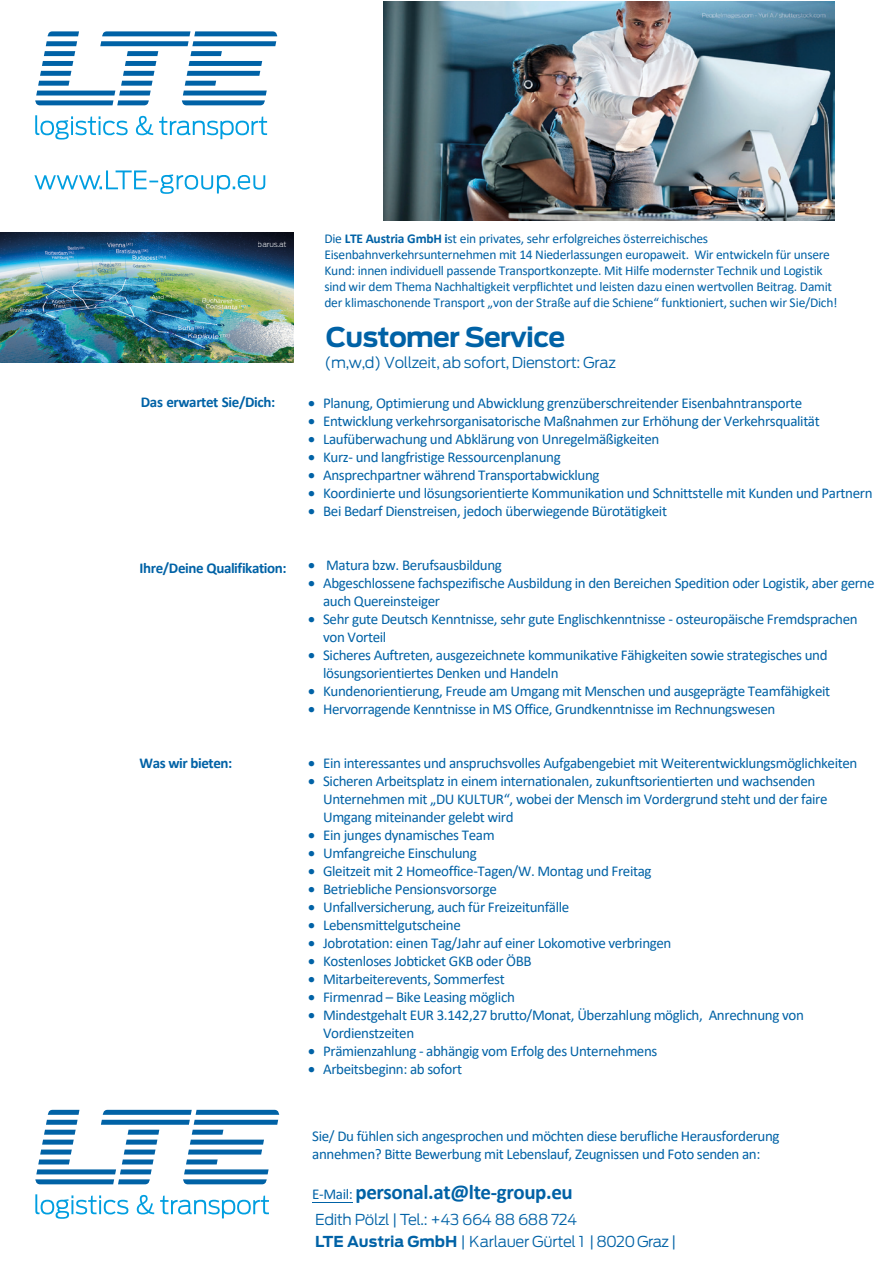
<style>
.page{position:relative;width:893px;height:1263px;background:#fff}
.page>*{position:absolute;margin:0;border:0;box-sizing:border-box;transform-origin:0 0}
.t1{font:700 27px "Antenna";letter-spacing:-.025em;color:#0062a6}
.t2{font:700 21px "Calibri";letter-spacing:-.02em;color:#0062a6}
.t3{font:15px/18px "Calibri";letter-spacing:-.025em;color:#0062a6}
.t4{font:300 15px/22px "Antenna";letter-spacing:-.025em;color:#0062a6}
.t5{font:700 15px "Calibri";letter-spacing:-.025em;color:#0062a6}
.t6{font:13.5px/16.2px "Calibri";letter-spacing:-.02em;color:#0062a6}
.t7{font:300 7.5px "Antenna";letter-spacing:-.025em;color:#fff}
.s1{font-weight:700}
.s2{font-weight:400;font-size:15px}
</style>
<div class="page">
<svg style="left:35px;top:1110px;width:244px;height:74px"></svg>
<svg style="left:35px;top:1194px;width:93px;height:25px"></svg>
<svg style="left:137px;top:1195px;width:17px;height:19px"></svg>
<svg style="left:160px;top:1195px;width:109px;height:23px"></svg>
<svg style="left:35px;top:31px;width:242px;height:74px"></svg>
<svg style="left:35px;top:115px;width:93px;height:25px"></svg>
<svg style="left:136px;top:116px;width:17px;height:19px"></svg>
<svg style="left:159px;top:116px;width:108px;height:23px"></svg>
<svg style="left:34px;top:170px;width:231px;height:24px"></svg>
<img style="left:0;top:232px;width:293px;height:131px">
<hr style="left:312px;top:1202px;width:41px;height:1px;background:#0062a6">
<img style="left:383px;top:1px;width:452px;height:220px">
<p class="t7" style="left:258px;top:239px;width:30px">barus.at</p>
<p class="t6" style="left:324px;top:230px;width:515px">Die <span class="s1">LTE Austria GmbH i</span>st ein privates, sehr erfolgreiches österreichisches Eisenbahnverkehrsunternehmen mit 14 Niederlassungen europaweit. Wir entwickeln für unsere Kund: innen individuell passende Transportkonzepte. Mit Hilfe modernster Technik und Logistik sind wir dem Thema Nachhaltigkeit verpflichtet und leisten dazu einen wertvollen Beitrag. Damit der klimaschonende Transport „von der Straße auf die Schiene“ funktioniert, suchen wir Sie/Dich!</p>
<h1 class="t1" style="left:326px;top:318px;width:241px">Customer Service</h1>
<p class="t4" style="left:324px;top:351px;width:293px">(m,w,d) Vollzeit, ab sofort, Dienstort: Graz</p>
<p class="t5" style="left:141px;top:392px;width:136px">Das erwartet Sie/Dich:</p>
<p class="t3" style="left:308px;top:394px;width:495px">• Planung, Optimierung und Abwicklung grenzüberschreitender Eisenbahntransporte</p>
<p class="t3" style="left:308px;top:412px;width:513px">• Entwicklung verkehrsorganisatorische Maßnahmen zur Erhöhung der Verkehrsqualität</p>
<p class="t3" style="left:308px;top:430px;width:352px">• Laufüberwachung und Abklärung von Unregelmäßigkeiten</p>
<p class="t3" style="left:308px;top:448px;width:254px">• Kurz- und langfristige Ressourcenplanung</p>
<p class="t3" style="left:308px;top:466px;width:293px">• Ansprechpartner während Transportabwicklung</p>
<p class="t3" style="left:308px;top:484px;width:566px">• Koordinierte und lösungsorientierte Kommunikation und Schnittstelle mit Kunden und Partnern</p>
<p class="t3" style="left:308px;top:502px;width:360px">• Bei Bedarf Dienstreisen, jedoch überwiegende Bürotätigkeit</p>
<p class="t5" style="left:139px;top:558px;width:149px">Ihre/Deine Qualifikation:</p>
<p class="t3" style="left:308px;top:556px;width:195px">• Matura bzw. Berufsausbildung</p>
<p class="t3" style="left:323px;top:574px;width:553px;text-indent:-15px">• Abgeschlossene fachspezifische Ausbildung in den Bereichen Spedition oder Logistik, aber gerne auch Quereinsteiger</p>
<p class="t3" style="left:323px;top:610px;width:536px;text-indent:-15px">• Sehr gute Deutsch Kenntnisse, sehr gute Englischkenntnisse - osteuropäische Fremdsprachen von Vorteil</p>
<p class="t3" style="left:323px;top:646px;width:506px;text-indent:-15px">• Sicheres Auftreten, ausgezeichnete kommunikative Fähigkeiten sowie strategisches und lösungsorientiertes Denken und Handeln</p>
<p class="t3" style="left:308px;top:682px;width:523px">• Kundenorientierung, Freude am Umgang mit Menschen und ausgeprägte Teamfähigkeit</p>
<p class="t3" style="left:308px;top:700px;width:468px">• Hervorragende Kenntnisse in MS Office, Grundkenntnisse im Rechnungswesen</p>
<p class="t5" style="left:139px;top:752px;width:94px">Was wir bieten:</p>
<p class="t3" style="left:308px;top:754px;width:551px">• Ein interessantes und anspruchsvolles Aufgabengebiet mit Weiterentwicklungsmöglichkeiten</p>
<p class="t3" style="left:323px;top:772px;width:506px;text-indent:-15px">• Sicheren Arbeitsplatz in einem internationalen, zukunftsorientierten und wachsenden<br>Unternehmen mit „DU KULTUR“, wobei der Mensch im Vordergrund steht und der faire<br>Umgang miteinander gelebt wird</p>
<p class="t3" style="left:308px;top:826px;width:188px">• Ein junges dynamisches Team</p>
<p class="t3" style="left:308px;top:844px;width:170px">• Umfangreiche Einschulung</p>
<p class="t3" style="left:308px;top:862px;width:345px">• Gleitzeit mit 2 Homeoffice-Tagen/W. Montag und Freitag</p>
<p class="t3" style="left:308px;top:880px;width:190px">• Betriebliche Pensionsvorsorge</p>
<p class="t3" style="left:308px;top:898px;width:263px">• Unfallversicherung, auch für Freizeitunfälle</p>
<p class="t3" style="left:308px;top:916px;width:154px">• Lebensmittelgutscheine</p>
<p class="t3" style="left:308px;top:934px;width:365px">• Jobrotation: einen Tag/Jahr auf einer Lokomotive verbringen</p>
<p class="t3" style="left:308px;top:952px;width:225px">• Kostenloses Jobticket GKB oder ÖBB</p>
<p class="t3" style="left:308px;top:970px;width:198px">• Mitarbeiterevents, Sommerfest</p>
<p class="t3" style="left:308px;top:988px;width:208px">• Firmenrad – Bike Leasing möglich</p>
<p class="t3" style="left:323px;top:1006px;width:482px;text-indent:-15px">• Mindestgehalt EUR 3.142,27 brutto/Monat, Überzahlung möglich, Anrechnung von<br>Vordienstzeiten</p>
<p class="t3" style="left:308px;top:1042px;width:351px">• Prämienzahlung - abhängig vom Erfolg des Unternehmens</p>
<p class="t3" style="left:308px;top:1060px;width:155px">• Arbeitsbeginn: ab sofort</p>
<p class="t3" style="left:312px;top:1126px;width:469px">Sie/ Du fühlen sich angesprochen und möchten diese berufliche Herausforderung annehmen? Bitte Bewerbung mit Lebenslauf, Zeugnissen und Foto senden an:</p>
<h2 class="t2" style="left:312px;top:1177px;width:262px"><span class="s2">E-Mail:</span> personal.at@lte-group.eu</h2>
<p class="t4" style="left:315px;top:1208px;width:362px">Edith Pölzl | Tel.: +43 664 88 688 724<br><span class="s1">LTE Austria GmbH</span> | Karlauer Gürtel 1 | 8020 Graz |</p>
</div>
